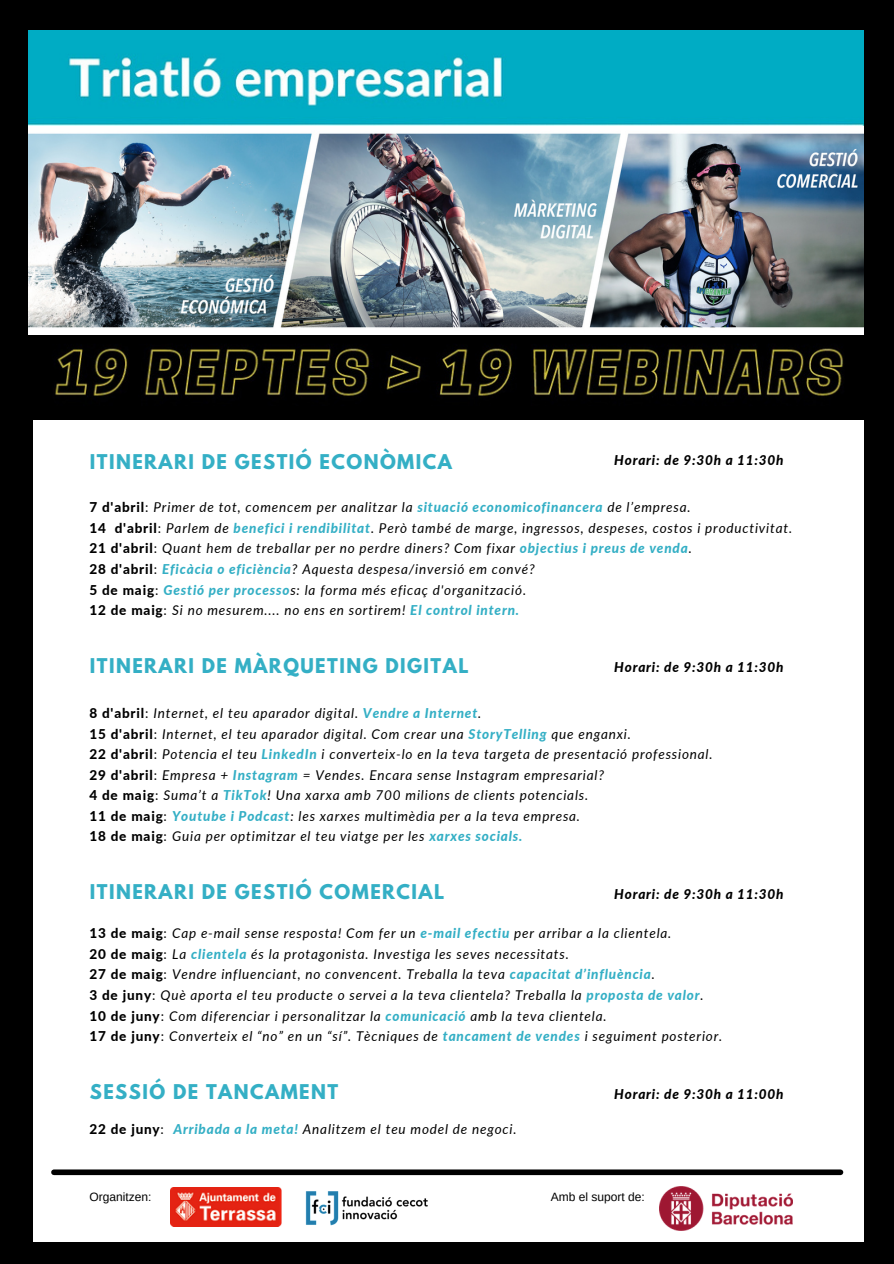
<style>
.page{position:relative;width:894px;height:1264px;background:#fff}
.page>*{position:absolute;margin:0;border:0;box-sizing:border-box;transform-origin:0 0}
.t1{font:700 18px "League Spartan";letter-spacing:.08em;color:#34afc5}
.t2{font:italic 13.5px "Lato";letter-spacing:.06em;color:#000}
.t3{font:italic 800 13.5px "Lato";letter-spacing:.06em;color:#000}
.t4{font:12px "Arimo";color:#000}
.s1{font-weight:800;font-style:normal}
.s2{font-style:normal}
.s3{font-weight:800;color:#34afc5}
</style>
<div class="page">
<div style="left:0;top:0;width:893px;height:1263px;background:#000"></div>
<div style="left:33px;top:43px;width:830px;height:1198px;background:#fff"></div>
<img style="left:29px;top:30px;width:834px;height:390px">
<img style="left:305px;top:1191px;width:123px;height:35px">
<img style="left:171px;top:1187px;width:110px;height:38px">
<img style="left:659px;top:1186px;width:132px;height:44px">
<div style="left:54px;top:1169px;width:786px;height:6px;background:#000"></div>
<img style="left:29px;top:126px;width:834px;height:209px">
<p class="t1" style="left:90px;top:453px;width:363px">ITINERARI DE GESTIÓ ECONÒMICA</p>
<p class="t2" style="left:89px;top:498px;width:602px"><span class="s1">7 d'abril</span><span class="s2">:</span> Primer de tot, comencem per analitzar la <span class="s3">situació economicofinancera</span> de l’empresa.</p>
<p class="t2" style="left:89px;top:519px;width:704px"><span class="s1">14 d'abril</span><span class="s2">:</span> Parlem de <span class="s3">benefici i rendibilitat</span>. Però també de marge, ingressos, despeses, costos i productivitat.</p>
<p class="t2" style="left:89px;top:540px;width:603px"><span class="s1">21 d'abril</span><span class="s2">:</span> Quant hem de treballar per no perdre diners? Com fixar <span class="s3">objectius i preus de venda</span>.</p>
<p class="t2" style="left:89px;top:560px;width:447px"><span class="s1">28 d'abril</span><span class="s2">:</span> <span class="s3">Eficàcia o eficiència</span>? Aquesta despesa/inversió em convé?</p>
<p class="t2" style="left:89px;top:581px;width:438px"><span class="s1">5 de maig</span><span class="s2">:</span> <span class="s3">Gestió per processo</span>s: la forma més eficaç d'organització.</p>
<p class="t2" style="left:89px;top:602px;width:431px"><span class="s1">12 de maig</span><span class="s2">:</span> Si no mesurem.... no ens en sortirem! <span class="s3">El control intern.</span></p>
<p class="t1" style="left:90px;top:657px;width:380px">ITINERARI DE MÀRQUETING DIGITAL</p>
<p class="t2" style="left:89px;top:705px;width:393px"><span class="s1">8 d'abril</span><span class="s2">:</span> Internet, el teu aparador digital. <span class="s3">Vendre a Internet</span>.</p>
<p class="t2" style="left:89px;top:725px;width:543px"><span class="s1">15 d'abril</span><span class="s2">:</span> Internet, el teu aparador digital. Com crear una <span class="s3">StoryTelling</span> que enganxi.</p>
<p class="t2" style="left:89px;top:746px;width:624px"><span class="s1">22 d'abril</span><span class="s2">:</span> Potencia el teu <span class="s3">LinkedIn</span> i converteix-lo en la teva targeta de presentació professional.</p>
<p class="t2" style="left:89px;top:766px;width:516px"><span class="s1">29 d'abril</span><span class="s2">:</span> Empresa + <span class="s3">Instagram</span> = Vendes. Encara sense Instagram empresarial?</p>
<p class="t2" style="left:89px;top:787px;width:500px"><span class="s1">4 de maig</span><span class="s2">:</span> Suma’t a <span class="s3">TikTok</span>! Una xarxa amb 700 milions de clients potencials.</p>
<p class="t2" style="left:89px;top:807px;width:492px"><span class="s1">11 de maig</span><span class="s2">:</span> <span class="s3">Youtube i Podcast</span>: les xarxes multimèdia per a la teva empresa.</p>
<p class="t2" style="left:89px;top:828px;width:434px"><span class="s1">18 de maig</span><span class="s2">:</span> Guia per optimitzar el teu viatge per les <span class="s3">xarxes socials.</span></p>
<p class="t1" style="left:90px;top:883px;width:356px">ITINERARI DE GESTIÓ COMERCIAL</p>
<p class="t2" style="left:89px;top:924px;width:583px"><span class="s1">13 de maig</span><span class="s2">:</span> Cap e-mail sense resposta! Com fer un <span class="s3">e-mail efectiu</span> per arribar a la clientela.</p>
<p class="t2" style="left:89px;top:945px;width:481px"><span class="s1">20 de maig</span><span class="s2">:</span> La <span class="s3">clientela</span> és la protagonista. Investiga les seves necessitats.</p>
<p class="t2" style="left:89px;top:966px;width:567px"><span class="s1">27 de maig</span><span class="s2">:</span> Vendre influenciant, no convencent. Treballa la teva <span class="s3">capacitat d’influència</span>.</p>
<p class="t2" style="left:89px;top:986px;width:615px"><span class="s1">3 de juny</span><span class="s2">:</span> Què aporta el teu producte o servei a la teva clientela? Treballa la <span class="s3">proposta de valor</span>.</p>
<p class="t2" style="left:89px;top:1007px;width:518px"><span class="s1">10 de juny</span><span class="s2">:</span> Com diferenciar i personalitzar la <span class="s3">comunicació</span> amb la teva clientela.</p>
<p class="t2" style="left:89px;top:1028px;width:634px"><span class="s1">17 de juny</span><span class="s2">:</span> Converteix el “no” en un “sí”. Tècniques de <span class="s3">tancament de vendes</span> i seguiment posterior.</p>
<p class="t3" style="left:614px;top:452px;width:171px">Horari: de 9:30h a 11:30h</p>
<p class="t3" style="left:614px;top:658px;width:171px">Horari: de 9:30h a 11:30h</p>
<p class="t3" style="left:614px;top:885px;width:171px">Horari: de 9:30h a 11:30h</p>
<p class="t1" style="left:90px;top:1082px;width:250px">SESSIÓ DE TANCAMENT</p>
<p class="t2" style="left:89px;top:1120px;width:428px"><span class="s1">22 de juny</span><span class="s2">:</span> <span class="s3">Arribada a la meta!</span> Analitzem el teu model de negoci.</p>
<p class="t3" style="left:614px;top:1085px;width:171px">Horari: de 9:30h a 11:00h</p>
<p class="t4" style="left:89px;top:1189px;width:64px">Organitzen:</p>
<p class="t4" style="left:550px;top:1189px;width:96px">Amb el suport de:</p>
</div>
